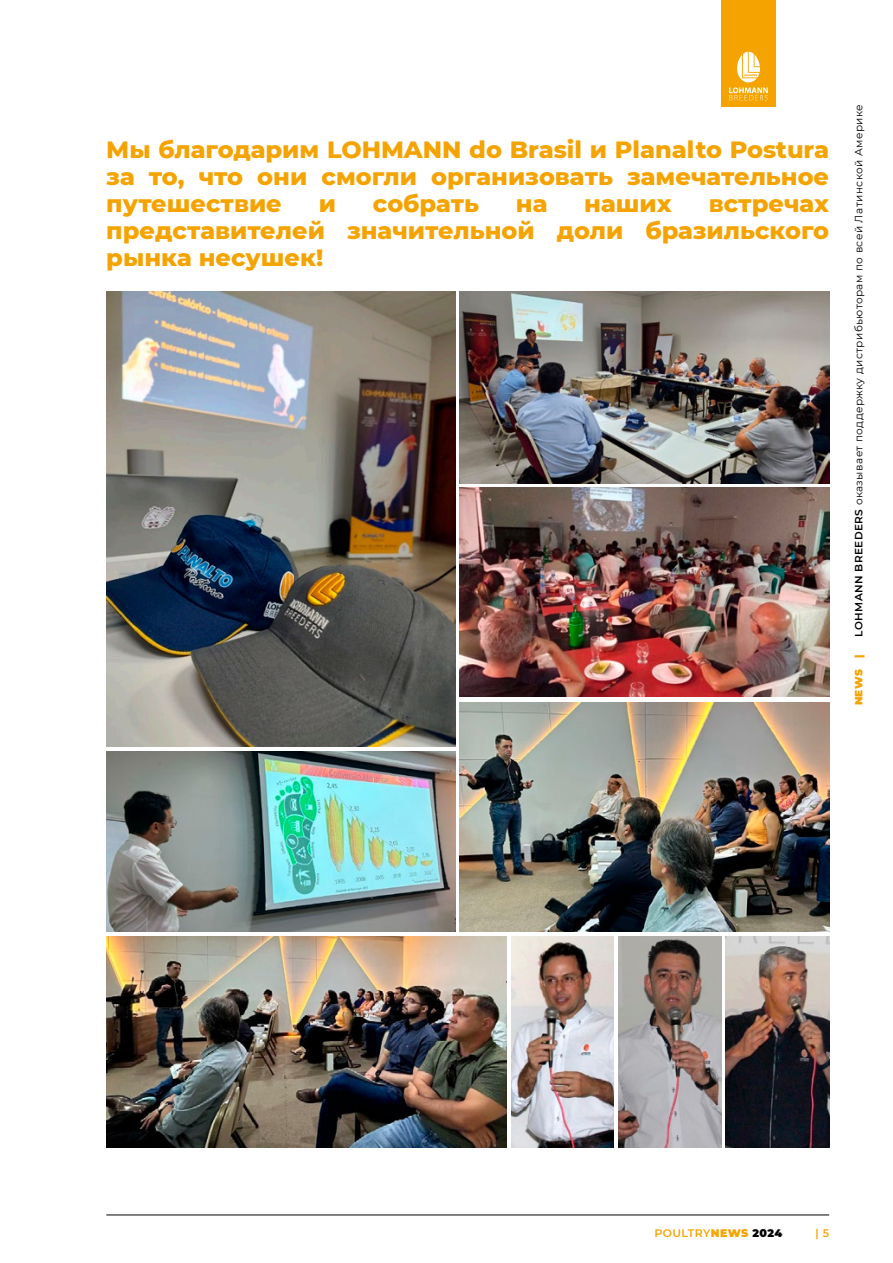
<style>
.page{position:relative;width:893px;height:1263px;background:#fff}
.page>*{position:absolute;margin:0;border:0;box-sizing:border-box;transform-origin:0 0}
.t1{font:800 24px/27px "Montserrat";color:#f5a300;text-align:justify}
.t2{font:600 10.95px "Montserrat";letter-spacing:.04em;color:#f5a300}
.t3{font:10.5px "Montserrat";letter-spacing:.04em;color:#000}
.t4{font:900 10.5px "Montserrat";color:#f5a300}
.s1{font-weight:600}
.s2{font-weight:900}
.s3{font-weight:900;color:#000}
</style>
<div class="page">
<img style="left:106px;top:291px;width:349px;height:455px">
<img style="left:459px;top:291px;width:370px;height:192px">
<img style="left:106px;top:751px;width:349px;height:181px">
<img style="left:106px;top:937px;width:400px;height:211px">
<img style="left:459px;top:702px;width:370px;height:229px">
<img style="left:459px;top:487px;width:370px;height:209px">
<img style="left:511px;top:936px;width:102px;height:211px">
<img style="left:619px;top:936px;width:102px;height:212px">
<img style="left:726px;top:936px;width:103px;height:212px">
<hr style="left:106px;top:1215px;width:723px;height:1px;background:#000">
<div style="left:721px;top:0;width:54px;height:106px;background:#f5a300"></div>
<svg style="left:729px;top:52px;width:39px;height:48px"></svg>
<p class="t1" style="left:106px;top:135px;width:724px">Мы благодарим LOHMANN do Brasil и Planalto Postura за то, что они смогли организовать замечательное путешествие</p>
<p class="t1" style="left:319px;top:189px;width:19px">и</p>
<p class="t1" style="left:373px;top:189px;width:108px">собрать</p>
<p class="t1" style="left:516px;top:189px;width:33px">на</p>
<p class="t1" style="left:584px;top:189px;width:89px">наших</p>
<p class="t1" style="left:106px;top:189px;width:724px;text-indent:602px">встречах представителей значительной доли бразильского рынка несушек!</p>
<p class="t3" style="left:852px;top:636px;width:534px;rotate:-90deg"><span class="s1">LOHMANN BREEDERS</span> оказывает поддержку дистрибьюторам по всей Латинской Америке</p>
<p class="t4" style="left:851px;top:705px;width:52px;rotate:-90deg">NEWS |</p>
<p class="t2" style="left:654px;top:1225px;width:130px">POULTRY<span class="s2">NEWS</span> <span class="s3">2024</span></p>
<p class="t2" style="left:816px;top:1225px;width:15px">| 5</p>
</div>
